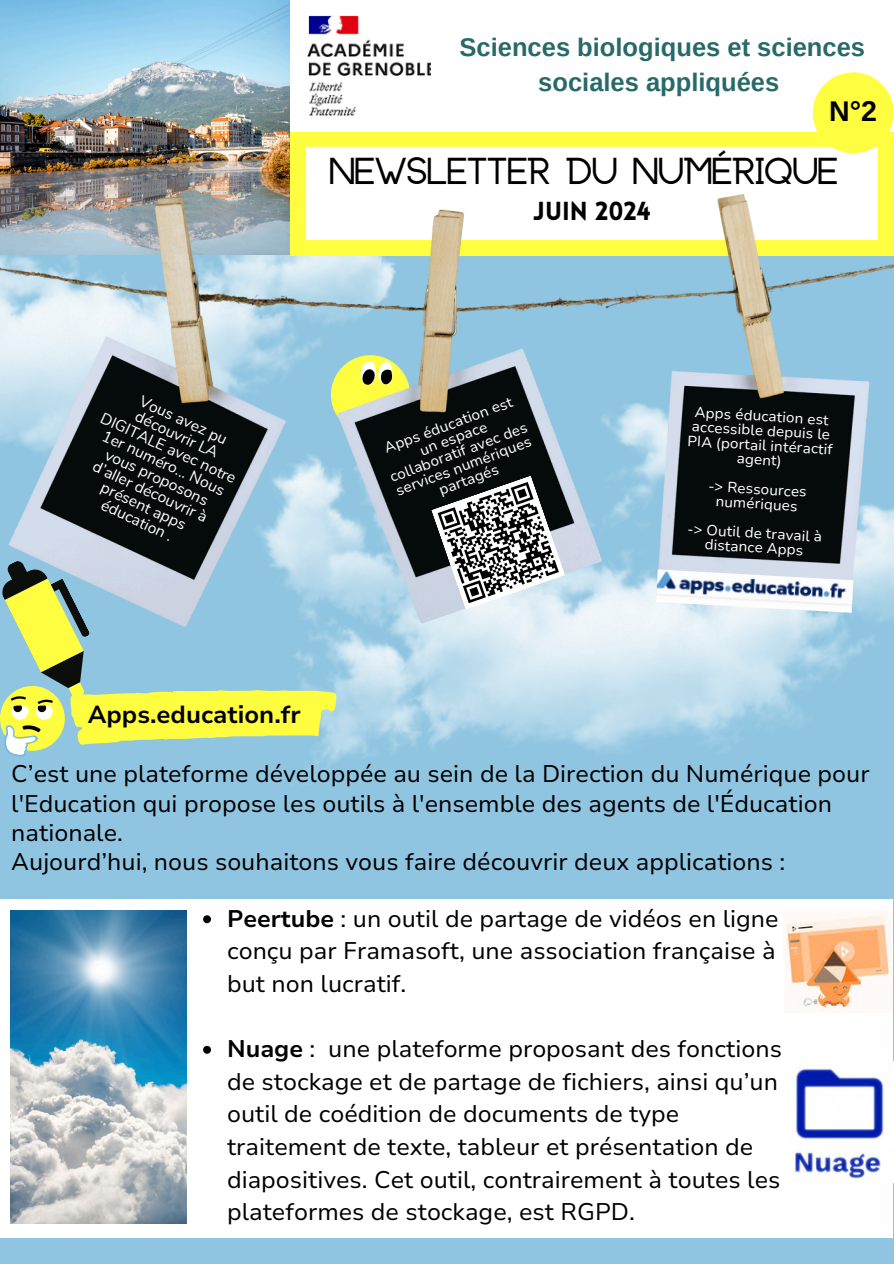
<style>
.page{position:relative;width:894px;height:1264px;background:#fff}
.page>*{position:absolute;margin:0;border:0;box-sizing:border-box;transform-origin:0 0}
.t1{font:700 30px "Anchorage";color:#000}
.t2{font:700 28.5px "Arimo";color:#000}
.t3{font:700 25.5px/34.8px "Arimo";color:#28696a;text-align:center}
.t4{font:900 25.5px "Lovelo";color:#000}
.t5{font:700 24.6px "Nunito Sans 10 pt";color:#000}
.t6{font:24px/32.7px "Nunito Sans 10 pt";color:#000}
.t7{font:15.75px/15.8px "Nunito";color:#fff;text-align:center}
.t8{font:15px/14.7px "Nunito Sans 10 pt";color:#fff;text-align:center}
.t9{font:14.7px/14.5px "Nunito Sans 10 pt";color:#fff;text-align:center}
.s1{font-weight:700}
</style>
<div class="page">
<div style="left:0;top:0;width:893px;height:1263px;background:#8fc5e1"></div>
<img style="left:306px;top:627px;width:568px;height:144px">
<img style="left:0;top:0;width:291px;height:195px">
<svg style="left:290px;top:131px;width:603px;height:64px"></svg>
<img style="left:0;top:195px;width:893px;height:432px">
<img style="left:291px;top:0;width:164px;height:132px">
<div style="left:431px;top:0;width:462px;height:131px;background:#fff"></div>
<div style="left:812px;top:72px;width:81px;height:81px;background:#fffd3f;border-radius:50%"></div>
<svg style="left:431px;top:475px;width:134px;height:134px"></svg>
<div style="left:0;top:899px;width:891px;height:338px;background:#fff"></div>
<img style="left:783px;top:910px;width:109px;height:102px">
<img style="left:794px;top:1061px;width:98px;height:121px">
<img style="left:655px;top:569px;width:198px;height:44px">
<img style="left:11px;top:910px;width:175px;height:313px">
<svg style="left:0;top:552px;width:336px;height:204px"></svg>
<svg style="left:203px;top:915px;width:8px;height:8px"></svg>
<svg style="left:203px;top:1045px;width:8px;height:8px"></svg>
<p class="t3" style="left:459px;top:30px;width:407px">Sciences biologiques et sciences sociales appliquées</p>
<p class="t2" style="left:829px;top:95px;width:49px">N°2</p>
<p class="t7" style="left:118px;top:381px;width:149px;rotate:25deg">Vous avez pu découvrir LA<br>DIGITALE avec notre</p>
<p class="t7" style="left:106px;top:428px;width:135px;rotate:25deg">1er numéro... Nous vous proposons d’aller découvrir à présent apps éducation .</p>
<h1 class="t1" style="left:329px;top:157px;width:509px">NEWSLETTER DU NUMÉRIQUE</h1>
<h1 class="t4" style="left:533px;top:201px;width:119px">JUIN 2024</h1>
<p class="t8" style="left:377px;top:443px;width:147px;rotate:-20deg">Apps éducation est un espace collaboratif avec des services numériques partagés</p>
<p class="t9" style="left:689px;top:405px;width:147px;rotate:3deg">Apps éducation est accessible depuis le<br>PIA (portail intéractif agent)</p>
<h3 class="t9" style="left:708px;top:479px;width:100px;rotate:3deg">-&gt; Ressources numériques</h3>
<h4 class="t9" style="left:687px;top:522px;width:136px;rotate:3deg">-&gt; Outil de travail à distance Apps</h4>
<p class="t5" style="left:88px;top:697px;width:214px">Apps.education.fr</p>
<h2 class="t6" style="left:11px;top:759px;width:859px;line-height:29.2px">C’est une plateforme développée au sein de la Direction du Numérique pour l'Education qui propose les outils à l'ensemble des agents de l'Éducation nationale.<br>Aujourd’hui, nous souhaitons vous faire découvrir deux applications :</h2>
<p class="t6" style="left:227px;top:902px;width:553px"><span class="s1">Peertube</span> : un outil de partage de vidéos en ligne conçu par Framasoft, une association française à but non lucratif.</p>
<p class="t6" style="left:227px;top:1032px;width:556px"><span class="s1">Nuage</span> : une plateforme proposant des fonctions de stockage et de partage de fichiers, ainsi qu’un outil de coédition de documents de type traitement de texte, tableur et présentation de diapositives. Cet outil, contrairement à toutes les plateformes de stockage, est RGPD.</p>
</div>
